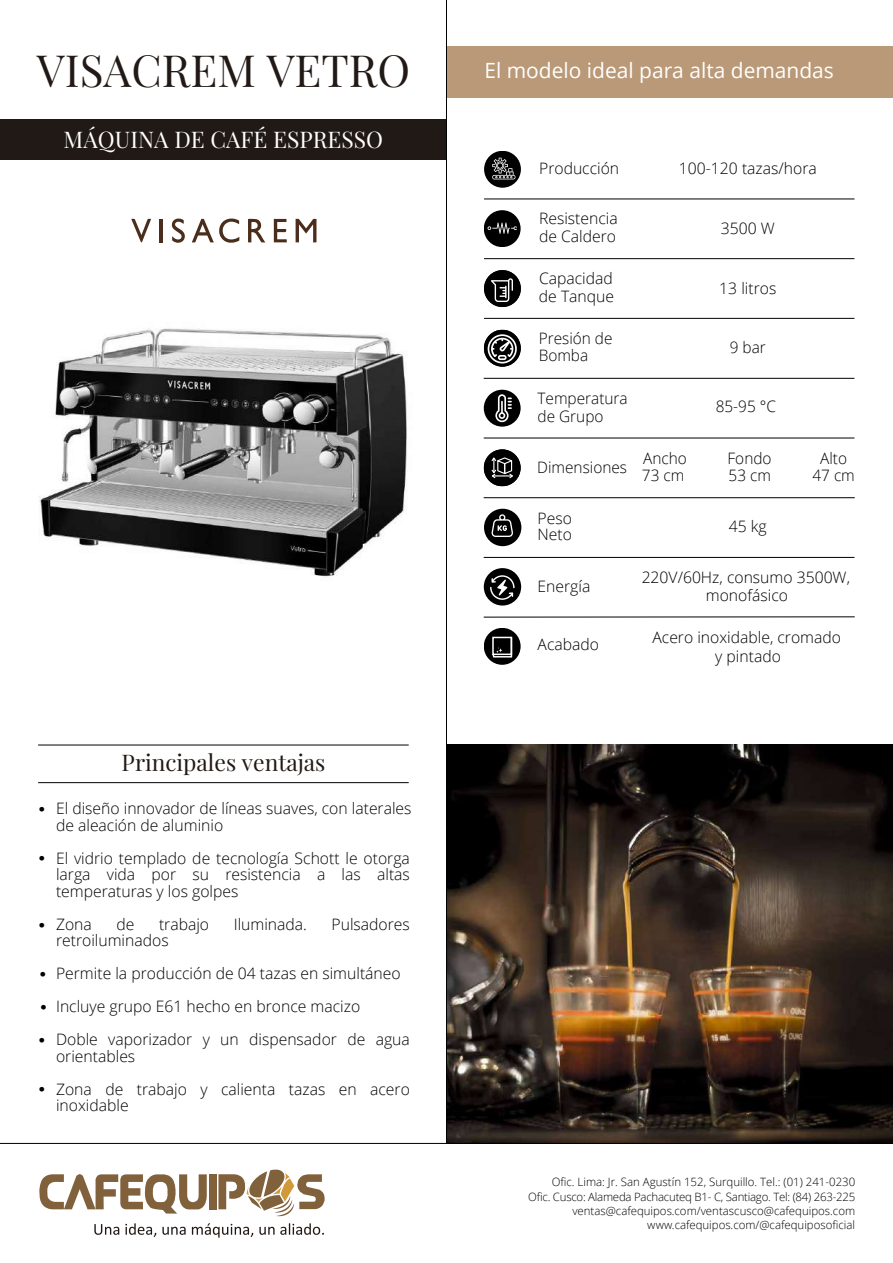
<style>
.page{position:relative;width:893px;height:1263px;background:#fff}
.page>*{position:absolute;margin:0;border:0;box-sizing:border-box;transform-origin:0 0}
.t1{font:44.25px "Playfair Display";color:#211915}
.t2{font:22.95px "Playfair Display";color:#fff}
.t3{font:22.95px "Playfair Display";color:#211915}
.t4{font:21px "Open Sans";color:#fff}
.t5{font:300 15.75px/33px "Open Sans";color:#000}
.t6{font:15.75px "Century Gothic";color:#000}
.t7{font:300 11.4px/14.2px "Open Sans";color:#010002;text-align:right}
</style>
<div class="page">
<img style="left:39px;top:328px;width:368px;height:249px">
<div style="left:0;top:119px;width:446px;height:41px;background:#211915"></div>
<div style="left:446px;top:46px;width:447px;height:51px;background:#b99977"></div>
<svg style="left:484px;top:151px;width:37px;height:37px"></svg>
<div style="left:486px;top:153px;width:32px;height:32px;background:#000;border-radius:50%"></div>
<svg style="left:492px;top:158px;width:23px;height:21px"></svg>
<img style="left:447px;top:744px;width:446px;height:399px">
<svg style="left:94px;top:1224px;width:25px;height:11px"></svg>
<svg style="left:125px;top:1223px;width:31px;height:14px"></svg>
<svg style="left:162px;top:1227px;width:24px;height:8px"></svg>
<svg style="left:192px;top:1223px;width:61px;height:15px"></svg>
<svg style="left:259px;top:1223px;width:65px;height:12px"></svg>
<div style="left:209px;top:1174px;width:8px;height:35px;background:#81613c"></div>
<svg style="left:39px;top:1174px;width:168px;height:39px"></svg>
<svg style="left:218px;top:1169px;width:107px;height:47px"></svg>
<hr style="left:38px;top:782px;width:371px;height:1px;background:#000">
<hr style="left:38px;top:745px;width:371px;height:1px;background:#000">
<hr style="left:0;top:1143px;width:893px;height:1px;background:#000">
<hr style="left:484px;top:318px;width:370px;height:1px;background:#000">
<hr style="left:484px;top:199px;width:370px;height:1px;background:#000">
<hr style="left:484px;top:557px;width:370px;height:1px;background:#000">
<hr style="left:484px;top:378px;width:370px;height:1px;background:#000">
<hr style="left:484px;top:438px;width:370px;height:1px;background:#000">
<hr style="left:484px;top:497px;width:371px;height:1px;background:#000">
<div style="left:484px;top:449px;width:37px;height:37px;background:#000;border-radius:18px"></div>
<svg style="left:491px;top:457px;width:22px;height:22px"></svg>
<div style="left:484px;top:568px;width:37px;height:37px;background:#000;border-radius:50%"></div>
<svg style="left:490px;top:575px;width:25px;height:25px"></svg>
<hr style="left:484px;top:617px;width:371px;height:1px;background:#000">
<div style="left:484px;top:330px;width:37px;height:37px;background:#000;border-radius:18px"></div>
<svg style="left:488px;top:334px;width:29px;height:29px"></svg>
<div style="left:484px;top:390px;width:37px;height:37px;background:#000;border-radius:50%"></div>
<svg style="left:495px;top:394px;width:17px;height:28px"></svg>
<div style="left:484px;top:509px;width:37px;height:37px;background:#000;border-radius:50%"></div>
<svg style="left:491px;top:514px;width:22px;height:23px"></svg>
<hr style="left:484px;top:258px;width:370px;height:1px;background:#000">
<div style="left:484px;top:270px;width:37px;height:37px;background:#000;border-radius:18px"></div>
<svg style="left:491px;top:278px;width:22px;height:24px"></svg>
<div style="left:484px;top:628px;width:37px;height:37px;background:#000;border-radius:18px"></div>
<svg style="left:492px;top:636px;width:21px;height:22px"></svg>
<div style="left:484px;top:210px;width:37px;height:37px;background:#000;border-radius:18px"></div>
<svg style="left:487px;top:223px;width:30px;height:11px"></svg>
<hr style="left:446px;top:0;width:1px;height:1143px;background:#000">
<svg style="left:296px;top:219px;width:20px;height:23px"></svg>
<svg style="left:248px;top:219px;width:17px;height:23px"></svg>
<svg style="left:274px;top:219px;width:13px;height:23px"></svg>
<svg style="left:192px;top:218px;width:47px;height:25px"></svg>
<svg style="left:171px;top:218px;width:14px;height:25px"></svg>
<svg style="left:131px;top:219px;width:20px;height:23px"></svg>
<hr style="left:160px;top:219px;width:3px;height:23px;background:#4a2e1b">
<h1 class="t1" style="left:37px;top:36px;width:375px">VISACREM VETRO</h1>
<h3 class="t4" style="left:484px;top:56px;width:351px">El modelo ideal para alta demandas</h3>
<h2 class="t2" style="left:64px;top:121px;width:321px">MÁQUINA DE CAFÉ ESPRESSO</h2>
<p class="t5" style="left:539px;top:151px;width:82px">Producción</p>
<p class="t5" style="left:679px;top:151px;width:139px">100-120 tazas/hora</p>
<p class="t5" style="left:539px;top:209px;width:80px;line-height:18.1px">Resistencia de Caldero</p>
<p class="t5" style="left:539px;top:269px;width:77px;line-height:18.1px">Capacidad de Tanque</p>
<p class="t5" style="left:539px;top:330px;width:75px;line-height:16.8px">Presión de<br>Bomba</p>
<p class="t5" style="left:537px;top:389px;width:92px;line-height:18.1px">Temperatura de Grupo</p>
<p class="t5" style="left:721px;top:211px;width:56px">3500 W</p>
<p class="t5" style="left:719px;top:272px;width:59px">13 litros</p>
<p class="t5" style="left:730px;top:330px;width:38px">9 bar</p>
<p class="t5" style="left:716px;top:389px;width:62px">85-95 °C</p>
<p class="t5" style="left:537px;top:450px;width:91px">Dimensiones</p>
<p class="t5" style="left:642px;top:448px;width:47px;line-height:17.7px">Ancho<br>73 cm</p>
<p class="t5" style="left:728px;top:448px;width:46px;line-height:17.7px">Fondo<br>53 cm</p>
<p class="t5" style="left:812px;top:448px;width:44px;line-height:17.7px;text-align:center">Alto<br>47 cm</p>
<p class="t5" style="left:538px;top:509px;width:36px;line-height:16.8px">Peso<br>Neto</p>
<p class="t5" style="left:729px;top:510px;width:39px">45 kg</p>
<h2 class="t3" style="left:122px;top:745px;width:205px">Principales ventajas</h2>
<p class="t6" style="left:37px;top:798px;width:11px">•</p>
<p class="t6" style="left:37px;top:847px;width:11px">•</p>
<p class="t6" style="left:37px;top:914px;width:11px">•</p>
<p class="t6" style="left:38px;top:963px;width:11px">•</p>
<p class="t6" style="left:39px;top:996px;width:11px">•</p>
<p class="t6" style="left:37px;top:1029px;width:11px">•</p>
<p class="t6" style="left:37px;top:1078px;width:11px">•</p>
<p class="t5" style="left:56px;top:800px;width:357px;line-height:16.5px">El diseño innovador de líneas suaves, con laterales de aleación de aluminio</p>
<p class="t5" style="left:56px;top:849px;width:355px;line-height:16.5px;text-align:justify">El vidrio templado de tecnología Schott le otorga larga vida por su resistencia a las altas temperaturas y los golpes</p>
<p class="t5" style="left:56px;top:907px;width:37px">Zona</p>
<p class="t5" style="left:116px;top:907px;width:19px">de</p>
<p class="t5" style="left:159px;top:907px;width:52px">trabajo</p>
<p class="t5" style="left:234px;top:907px;width:75px">Iluminada.</p>
<p class="t5" style="left:332px;top:907px;width:80px">Pulsadores</p>
<p class="t5" style="left:56px;top:924px;width:355px">retroiluminados<br>Permite la producción de 04 tazas en simultáneo Incluye grupo E61 hecho en bronce macizo<br>Doble vaporizador y un dispensador de agua</p>
<p class="t5" style="left:56px;top:1039px;width:355px">orientables<br>Zona de trabajo y calienta tazas en acero</p>
<p class="t5" style="left:56px;top:1089px;width:74px">inoxidable</p>
<p class="t5" style="left:538px;top:569px;width:54px">Energía</p>
<p class="t5" style="left:642px;top:569px;width:210px;line-height:17.4px;text-align:center">220V/60Hz, consumo 3500W, monofásico</p>
<p class="t5" style="left:538px;top:628px;width:63px">Acabado</p>
<p class="t5" style="left:652px;top:620px;width:190px">Acero inoxidable, cromado</p>
<p class="t5" style="left:715px;top:639px;width:67px">y pintado</p>
<p class="t7" style="left:528px;top:1175px;width:328px">Ofic. Lima: Jr. San Agustín 152, Surquillo. Tel.: (01) 241-0230<br>Ofic. Cusco: Alameda Pachacuteq B1- C, Santiago. Tel: (84) 263-225 ventas@cafequipos.com/ventascusco@cafequipos.com www.cafequipos.com/@cafequiposoficial</p>
</div>
